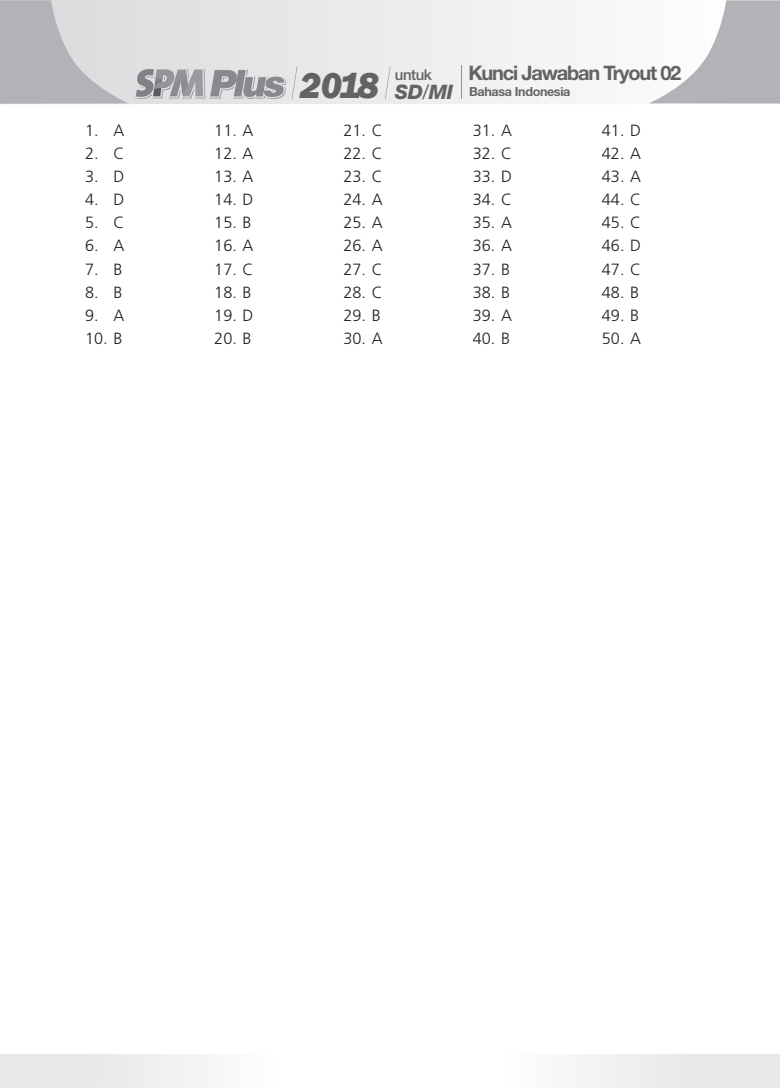
<style>
.page{position:relative;width:780px;height:1088px;background:#fff}
.page>*{position:absolute;margin:0;border:0;box-sizing:border-box;transform-origin:0 0}
.t1{font:italic 800 37px "Franklin Gothic";color:#636366}
.t2{font:700 20px "Helvetica Neue";letter-spacing:-.06em;color:#636366}
.t3{font:italic 800 20px "Helvetica Neue";color:#636366}
.t4{font:300 16.25px "Frutiger";color:#231f20}
.t5{font:500 15px "Helvetica Neue";letter-spacing:-.03em;color:#636366}
.t6{font:700 12.5px "Helvetica Neue";letter-spacing:-.025em;color:#636366}
.s1{font-weight:400}
</style>
<div class="page">
<svg style="left:129px;top:0;width:433px;height:104px"></svg>
<div style="left:417px;top:1054px;width:363px;height:34px;background:linear-gradient(to right,#fff,#e2e4e5)"></div>
<div style="left:0;top:1054px;width:363px;height:34px;background:linear-gradient(to right,#e2e3e5,#fff)"></div>
<svg style="left:649px;top:0;width:131px;height:104px"></svg>
<svg style="left:0;top:0;width:129px;height:104px;background:#c3c4c7"></svg>
<svg style="left:292px;top:66px;width:5px;height:33px"></svg>
<svg style="left:385px;top:66px;width:5px;height:33px"></svg>
<img style="left:132px;top:68px;width:157px;height:31px">
<hr style="left:461px;top:66px;width:1px;height:33px;background:#939598">
<p class="t4" style="left:85px;top:121px;width:41px">1. A</p>
<p class="t4" style="left:85px;top:144px;width:41px">2. C</p>
<p class="t4" style="left:85px;top:167px;width:41px">3. D</p>
<p class="t4" style="left:85px;top:191px;width:41px">4. D</p>
<p class="t4" style="left:85px;top:214px;width:41px">5. C</p>
<p class="t4" style="left:85px;top:237px;width:41px">6. A</p>
<p class="t4" style="left:85px;top:260px;width:39px">7. B</p>
<p class="t4" style="left:85px;top:283px;width:39px">8. B</p>
<p class="t4" style="left:85px;top:306px;width:41px">9. A</p>
<p class="t4" style="left:85px;top:329px;width:39px">10. B</p>
<p class="t4" style="left:214px;top:121px;width:41px">11. A</p>
<p class="t4" style="left:214px;top:144px;width:41px">12. A</p>
<p class="t4" style="left:214px;top:167px;width:41px">13. A</p>
<p class="t4" style="left:214px;top:191px;width:41px">14. D</p>
<p class="t4" style="left:214px;top:214px;width:39px">15. B</p>
<p class="t4" style="left:214px;top:237px;width:41px">16. A</p>
<p class="t4" style="left:214px;top:260px;width:41px">17. C</p>
<p class="t4" style="left:214px;top:283px;width:39px">18. B</p>
<p class="t4" style="left:214px;top:306px;width:41px">19. D</p>
<p class="t4" style="left:214px;top:329px;width:39px">20. B</p>
<h1 class="t1" style="left:299px;top:64px;width:81px">2018</h1>
<p class="t5" style="left:395px;top:66px;width:39px">untuk</p>
<p class="t3" style="left:395px;top:80px;width:60px">SD<span class="s1">/</span>MI</p>
<p class="t4" style="left:343px;top:121px;width:41px">21. C</p>
<p class="t4" style="left:343px;top:144px;width:41px">22. C</p>
<p class="t4" style="left:343px;top:167px;width:41px">23. C</p>
<p class="t4" style="left:343px;top:191px;width:41px">24. A</p>
<p class="t4" style="left:343px;top:214px;width:41px">25. A</p>
<p class="t4" style="left:343px;top:237px;width:41px">26. A</p>
<p class="t4" style="left:343px;top:260px;width:41px">27. C</p>
<p class="t4" style="left:343px;top:283px;width:41px">28. C</p>
<p class="t4" style="left:343px;top:306px;width:39px">29. B</p>
<p class="t4" style="left:343px;top:329px;width:41px">30. A</p>
<p class="t2" style="left:468px;top:60px;width:214px">Kunci Jawaban Tryout 02</p>
<p class="t6" style="left:469px;top:84px;width:103px">Bahasa Indonesia</p>
<p class="t4" style="left:472px;top:121px;width:41px">31. A</p>
<p class="t4" style="left:472px;top:144px;width:41px">32. C</p>
<p class="t4" style="left:472px;top:167px;width:41px">33. D</p>
<p class="t4" style="left:472px;top:191px;width:41px">34. C</p>
<p class="t4" style="left:472px;top:214px;width:41px">35. A</p>
<p class="t4" style="left:472px;top:237px;width:41px">36. A</p>
<p class="t4" style="left:472px;top:260px;width:39px">37. B</p>
<p class="t4" style="left:472px;top:283px;width:39px">38. B</p>
<p class="t4" style="left:472px;top:306px;width:41px">39. A</p>
<p class="t4" style="left:472px;top:329px;width:39px">40. B</p>
<p class="t4" style="left:602px;top:121px;width:41px">41. D</p>
<p class="t4" style="left:602px;top:144px;width:41px">42. A</p>
<p class="t4" style="left:602px;top:167px;width:41px">43. A</p>
<p class="t4" style="left:602px;top:191px;width:41px">44. C</p>
<p class="t4" style="left:602px;top:214px;width:41px">45. C</p>
<p class="t4" style="left:602px;top:237px;width:41px">46. D</p>
<p class="t4" style="left:602px;top:260px;width:41px">47. C</p>
<p class="t4" style="left:602px;top:283px;width:39px">48. B</p>
<p class="t4" style="left:602px;top:306px;width:39px">49. B</p>
<p class="t4" style="left:602px;top:329px;width:41px">50. A</p>
</div>
